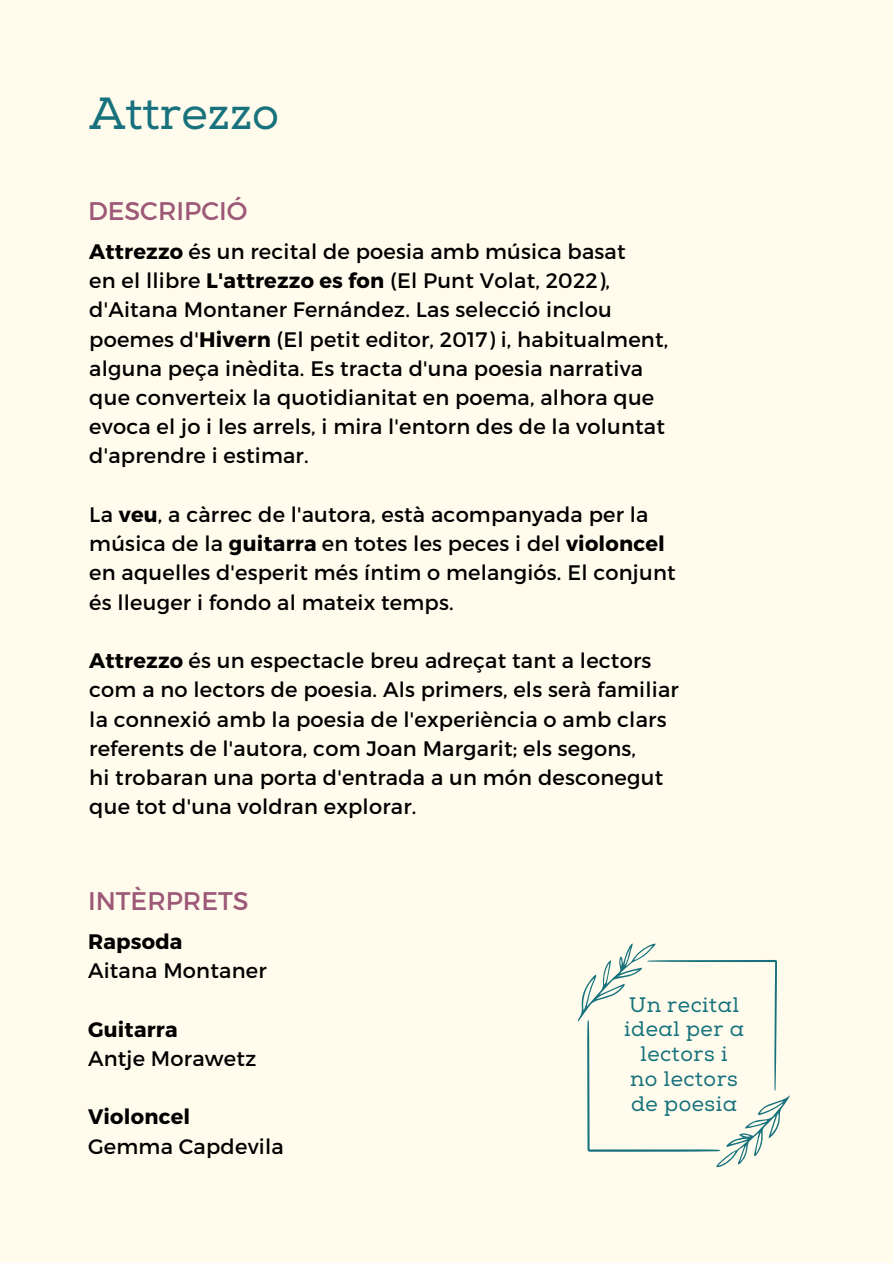
<style>
.page{position:relative;width:893px;height:1264px;background:#fff}
.page>*{position:absolute;margin:0;border:0;box-sizing:border-box;transform-origin:0 0}
.t1{font:45px "Nexa Slab";color:#18727d}
.t2{font:25.5px "Montserrat";color:#9d5977}
.t3{font:21px/29.2px "Montserrat";letter-spacing:.01em;color:#000}
.t4{font:21px/24.8px "Nexa Slab";letter-spacing:.025em;color:#18727d;text-align:center}
.t5{font:700 21px "Montserrat";letter-spacing:.01em;color:#000}
.s1{font-weight:700}
</style>
<div class="page">
<div style="left:0;top:0;width:892px;height:1262px;background:#fffced"></div>
<svg style="left:577px;top:943px;width:213px;height:224px"></svg>
<h1 class="t1" style="left:89px;top:86px;width:191px">Attrezzo</h1>
<p class="t2" style="left:88px;top:194px;width:161px">DESCRIPCIÓ</p>
<p class="t3" style="left:89px;top:236px;width:580px"><span class="s1">Attrezzo</span> és un recital de poesia amb música basat<br>en el llibre <span class="s1">L'attrezzo es fon</span> (El Punt Volat, 2022), d'Aitana Montaner Fernández. Las selecció inclou poemes d'<span class="s1">Hivern</span> (El petit editor, 2017) i, habitualment, alguna peça inèdita. Es tracta d'una poesia narrativa que converteix la quotidianitat en poema, alhora que evoca el jo i les arrels, i mira l'entorn des de la voluntat d'aprendre i estimar.</p>
<p class="t3" style="left:89px;top:499px;width:588px">La <span class="s1">veu</span>, a càrrec de l'autora, està acompanyada per la música de la <span class="s1">guitarra</span> en totes les peces i del <span class="s1">violoncel </span>en aquelles d'esperit més íntim o melangiós. El conjunt és lleuger i fondo al mateix temps.</p>
<p class="t3" style="left:89px;top:645px;width:591px"><span class="s1">Attrezzo</span> és un espectacle breu adreçat tant a lectors com a no lectors de poesia. Als primers, els serà familiar la connexió amb la poesia de l'experiència o amb clars referents de l'autora, com Joan Margarit; els segons,<br>hi trobaran una porta d'entrada a un món desconegut que tot d'una voldran explorar.</p>
<p class="t2" style="left:88px;top:884px;width:162px">INTÈRPRETS</p>
<p class="t5" style="left:88px;top:927px;width:96px">Rapsoda</p>
<p class="t3" style="left:88px;top:955px;width:180px">Aitana Montaner</p>
<p class="t5" style="left:88px;top:1015px;width:91px">Guitarra</p>
<p class="t3" style="left:88px;top:1042px;width:170px">Antje Morawetz</p>
<p class="t5" style="left:88px;top:1103px;width:104px">Violoncel</p>
<p class="t3" style="left:88px;top:1130px;width:197px">Gemma Capdevila</p>
<p class="t4" style="left:624px;top:992px;width:121px">Un recital ideal per a lectors i<br>no lectors de poesia</p>
</div>
